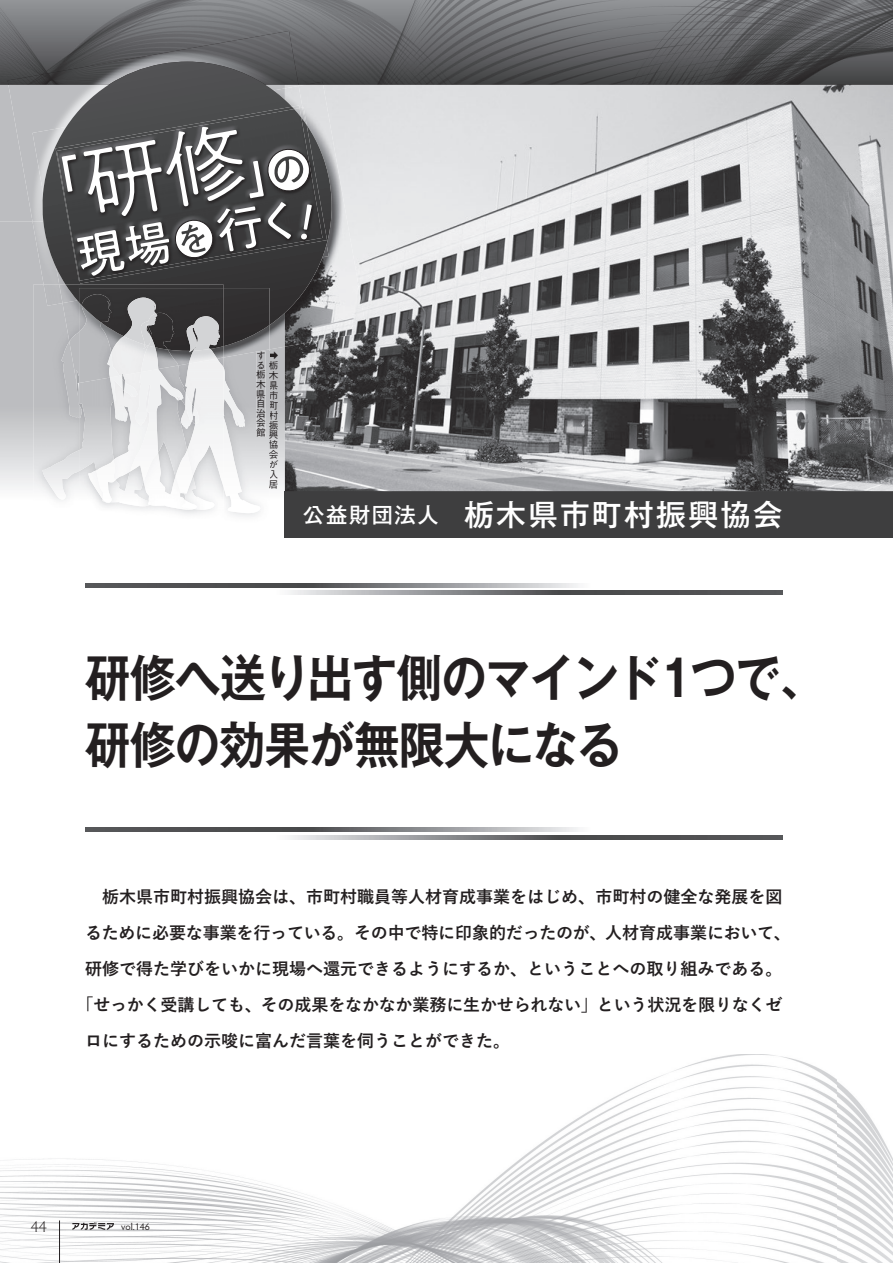
<style>
.page{position:relative;width:893px;height:1263px;background:#fff}
.page>*{position:absolute;margin:0;border:0;box-sizing:border-box;transform-origin:0 0}
.t1{font:49.95px/66.9px "Gothic MB101 Pr 6 De Bold 90 pv RKSJ H";letter-spacing:-.02em;color:#231f20;scale:.91 1}
.t2{font:29.7px "Gothic MB101 Pr 6 Medium 90 pv RKSJ H";letter-spacing:.08em;color:#fff}
.t3{font:16.95px "Yu Go Bold 90 pv RKSJ H";color:#231f20}
.t4{font:300 15.9px "Hypatia Sans Pro";color:#231f20}
.t5{font:9.75px "Hypatia Sans Pro";color:#231f20}
.t6{font:9.6px/9.9px "Gothic BBB Pr 6 Medium 90 pv RKSJ V";color:#231f20}
.s1{font-size:21.3px}
</style>
<div class="page">
<img style="left:0;top:1054px;width:893px;height:209px">
<img style="left:0;top:0;width:893px;height:85px">
<svg style="left:0;top:222px;width:285px;height:288px;background:#c9cacc"></svg>
<svg style="left:270px;top:352px;width:8px;height:136px"></svg>
<img style="left:85px;top:828px;width:493px;height:4px">
<img style="left:289px;top:835px;width:493px;height:4px">
<img style="left:85px;top:583px;width:493px;height:4px">
<img style="left:289px;top:590px;width:493px;height:5px">
<div style="left:285px;top:491px;width:608px;height:47px;background:#3e3e3f"></div>
<img style="left:285px;top:85px;width:608px;height:406px">
<svg style="left:72px;top:1222px;width:42px;height:8px"></svg>
<hr style="left:59px;top:1220px;width:1px;height:43px;background:#231f20">
<img style="left:8px;top:31px;width:290px;height:54px">
<img style="left:33px;top:222px;width:9px;height:63px">
<img style="left:8px;top:85px;width:34px;height:137px">
<img style="left:269px;top:325px;width:16px;height:24px">
<img style="left:285px;top:85px;width:82px;height:262px">
<img style="left:33px;top:127px;width:9px;height:66px">
<svg style="left:42px;top:62px;width:291px;height:263px;background:#6d6d6f"></svg>
<img style="left:80px;top:118px;width:247px;height:166px">
<svg style="left:292px;top:105px;width:9px;height:4px"></svg>
<img style="left:57px;top:109px;width:265px;height:172px">
<svg style="left:62px;top:127px;width:250px;height:149px"></svg>
<img style="left:33px;top:285px;width:46px;height:225px">
<img style="left:44px;top:285px;width:19px;height:21px">
<img style="left:63px;top:302px;width:16px;height:40px">
<img style="left:59px;top:285px;width:18px;height:18px">
<img style="left:66px;top:285px;width:158px;height:17px">
<img style="left:69px;top:332px;width:10px;height:10px">
<img style="left:224px;top:357px;width:45px;height:153px">
<img style="left:269px;top:352px;width:1px;height:136px">
<img style="left:256px;top:357px;width:10px;height:80px">
<img style="left:224px;top:346px;width:45px;height:11px">
<img style="left:224px;top:288px;width:45px;height:58px">
<img style="left:79px;top:487px;width:145px;height:30px">
<img style="left:79px;top:288px;width:145px;height:63px">
<svg style="left:42px;top:342px;width:37px;height:158px;background:#cdced0"></svg>
<img style="left:79px;top:383px;width:9px;height:119px">
<img style="left:79px;top:305px;width:32px;height:78px">
<img style="left:82px;top:294px;width:31px;height:29px">
<img style="left:118px;top:365px;width:99px;height:145px">
<img style="left:158px;top:347px;width:20px;height:22px">
<img style="left:158px;top:313px;width:16px;height:37px">
<img style="left:88px;top:372px;width:8px;height:134px">
<img style="left:111px;top:336px;width:30px;height:33px">
<img style="left:124px;top:298px;width:34px;height:48px">
<img style="left:107px;top:353px;width:13px;height:16px">
<img style="left:141px;top:347px;width:17px;height:22px">
<svg style="left:135px;top:313px;width:23px;height:34px"></svg>
<svg style="left:224px;top:368px;width:37px;height:145px"></svg>
<img style="left:179px;top:359px;width:45px;height:128px">
<img style="left:189px;top:351px;width:28px;height:13px">
<img style="left:179px;top:316px;width:41px;height:35px">
<img style="left:164px;top:509px;width:30px;height:1px">
<svg style="left:96px;top:369px;width:103px;height:140px"></svg>
<p class="t6" style="left:256px;top:352px;width:23px">す ➡</p>
<p class="t6" style="left:269px;top:382px;width:11px;text-align:justify">県市町村</p>
<p class="t6" style="left:256px;top:362px;width:24px;text-align:right">栃<br>栃木</p>
<p class="t6" style="left:256px;top:357px;width:11px;line-height:19.2px">る木</p>
<p class="t6" style="left:256px;top:390px;width:11px">県自治会館</p>
<p class="t6" style="left:269px;top:421px;width:11px;text-align:justify">振興協会</p>
<p class="t6" style="left:269px;top:481px;width:10px">居</p>
<p class="t6" style="left:269px;top:461px;width:11px">が入</p>
<h2 class="t2" style="left:303px;top:503px;width:481px"><span class="s1">公益財団法人　</span>栃木県市町村振興協会</h2>
<h1 class="t1" style="left:85px;top:651px;width:815px">研修へ送り出す側のマインド1つで、研修の効果が無限大になる</h1>
<p class="t3" style="left:102px;top:890px;width:682px">栃木県市町村振興協会は、市町村職員等人材育成事業をはじめ、市町村の健全な発展を図</p>
<p class="t3" style="left:85px;top:926px;width:707px">るために必要な事業を行っている。その中で特に印象的だったのが、人材育成事業において、</p>
<p class="t3" style="left:85px;top:962px;width:699px">研修で得た学びをいかに現場へ還元できるようにするか、ということへの取り組みである。</p>
<p class="t3" style="left:77px;top:998px;width:707px">「せっかく受講しても、その成果をなかなか業務に生かせられない」という状況を限りなくゼ</p>
<p class="t3" style="left:85px;top:1034px;width:427px">ロにするための示唆に富んだ言葉を伺うことができた。</p>
<p class="t4" style="left:31px;top:1217px;width:18px">44</p>
<p class="t5" style="left:121px;top:1221px;width:30px">vol.146</p>
</div>
